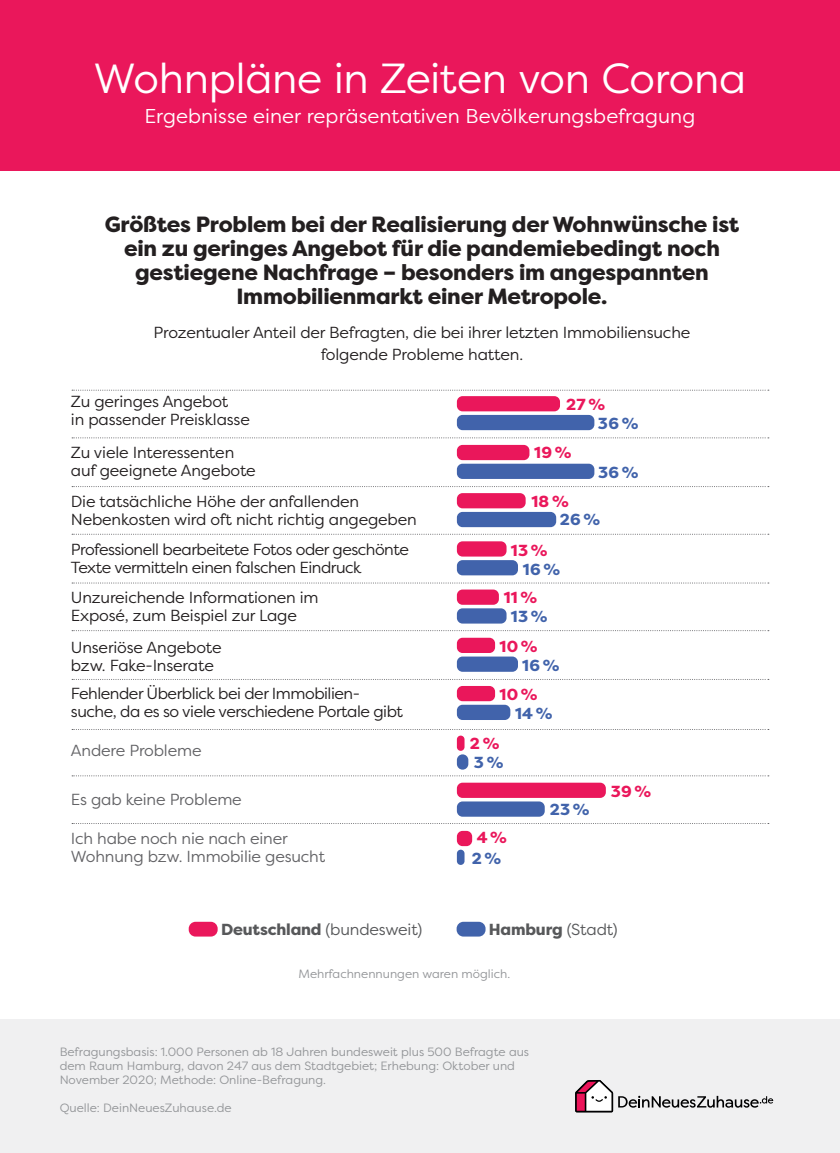
<style>
.page{position:relative;width:840px;height:1153px;background:#fff}
.page>*{position:absolute;margin:0;border:0;box-sizing:border-box;transform-origin:0 0}
.t1{font:42px "Filson Pro";letter-spacing:-.01em;color:#fff}
.t2{font:800 22px/24px "Filson Pro";letter-spacing:-.01em;color:#231f20;text-align:center}
.t3{font:20px "Filson Pro";letter-spacing:.005em;color:#fff}
.t4{font:16px/18px "Filson Pro";letter-spacing:-.01em;color:#231f20}
.t5{font:16px/18px "Filson Pro";letter-spacing:-.03em;color:#231f20}
.t6{font:16px/18px "Filson Pro";letter-spacing:-.01em;color:#636366}
.t7{font:800 16px "Filson Pro";letter-spacing:.02em;color:#ea175b}
.t8{font:800 16px "Filson Pro";letter-spacing:.02em;color:#4163ab}
.t9{font:16px "Filson Pro";letter-spacing:-.01em;color:#57585a}
.t10{font:800 16px "Filson Pro";letter-spacing:-.01em;color:#57585a}
.t11{font:12px/14px "Filson Pro";color:#939598}
.s1{font-weight:800}
.s2{font-weight:400}
</style>
<div class="page">
<div style="left:0;top:0;width:839px;height:170px;background:#ea175b"></div>
<div style="left:0;top:1019px;width:839px;height:133px;background:#f0f0f1"></div>
<svg style="left:618px;top:1095px;width:154px;height:12px"></svg>
<svg style="left:575px;top:1080px;width:37px;height:32px"></svg>
<div style="left:456px;top:415px;width:138px;height:15px;background:#4163ab;border-radius:6px"></div>
<div style="left:456px;top:396px;width:103px;height:15px;background:#ea175b;border-radius:6px"></div>
<div style="left:456px;top:463px;width:138px;height:16px;background:#4163ab;border-radius:6px"></div>
<div style="left:456px;top:445px;width:73px;height:15px;background:#ea175b;border-radius:6px"></div>
<div style="left:456px;top:512px;width:100px;height:15px;background:#4163ab;border-radius:6px"></div>
<div style="left:456px;top:493px;width:69px;height:15px;background:#ea175b;border-radius:6px"></div>
<div style="left:456px;top:560px;width:61px;height:15px;background:#4163ab;border-radius:6px"></div>
<div style="left:456px;top:541px;width:50px;height:15px;background:#ea175b;border-radius:6px"></div>
<div style="left:456px;top:608px;width:50px;height:15px;background:#4163ab;border-radius:6px"></div>
<div style="left:456px;top:589px;width:42px;height:15px;background:#ea175b;border-radius:6px"></div>
<div style="left:456px;top:656px;width:61px;height:15px;background:#4163ab;border-radius:6px"></div>
<div style="left:456px;top:637px;width:39px;height:16px;background:#ea175b;border-radius:6px"></div>
<div style="left:456px;top:704px;width:54px;height:16px;background:#4163ab;border-radius:6px"></div>
<div style="left:456px;top:686px;width:39px;height:15px;background:#ea175b;border-radius:6px"></div>
<div style="left:456px;top:754px;width:12px;height:15px;background:#4163ab;border-radius:6px"></div>
<div style="left:456px;top:735px;width:8px;height:15px;background:#ea175b;border-radius:4px"></div>
<div style="left:456px;top:801px;width:88px;height:15px;background:#4163ab;border-radius:6px"></div>
<div style="left:456px;top:782px;width:149px;height:16px;background:#ea175b;border-radius:6px"></div>
<div style="left:456px;top:849px;width:8px;height:16px;background:#4163ab;border-radius:4px"></div>
<div style="left:456px;top:830px;width:16px;height:16px;background:#ea175b;border-radius:6px"></div>
<svg style="left:72px;top:437px;width:696px;height:1px"></svg>
<svg style="left:72px;top:486px;width:696px;height:1px"></svg>
<svg style="left:72px;top:533px;width:694px;height:1px"></svg>
<svg style="left:72px;top:582px;width:696px;height:1px"></svg>
<svg style="left:72px;top:630px;width:696px;height:1px"></svg>
<svg style="left:72px;top:679px;width:696px;height:1px"></svg>
<svg style="left:72px;top:729px;width:696px;height:1px"></svg>
<svg style="left:72px;top:775px;width:696px;height:1px"></svg>
<svg style="left:72px;top:823px;width:696px;height:1px"></svg>
<svg style="left:72px;top:389px;width:696px;height:1px"></svg>
<div style="left:189px;top:921px;width:28px;height:15px;background:#ea175b;border-radius:7px"></div>
<div style="left:456px;top:921px;width:29px;height:15px;background:#4163ab;border-radius:7px"></div>
<h1 class="t1" style="left:94px;top:51px;width:653px">Wohnpläne in Zeiten von Corona</h1>
<p class="t3" style="left:144px;top:103px;width:552px">Ergebnisse einer repräsentativen Bevölkerungsbefragung</p>
<h2 class="t2" style="left:105px;top:212px;width:635px">Größtes Problem bei der Realisierung der Wohnwünsche ist ein zu geringes Angebot für die pandemiebedingt noch gestiegene Nachfrage – besonders im angespannten Immobilienmarkt einer Metropole.</h2>
<p class="t4" style="left:153px;top:321px;width:538px;line-height:22px;text-align:center">Prozentualer Anteil der Befragten, die bei ihrer letzten Immobiliensuche folgende Probleme hatten.</p>
<p class="t7" style="left:566px;top:394px;width:41px">27 %</p>
<p class="t8" style="left:597px;top:413px;width:42px">36 %</p>
<p class="t4" style="left:71px;top:392px;width:180px">Zu geringes Angebot<br>in passender Preisklasse</p>
<p class="t4" style="left:71px;top:443px;width:186px">Zu viele Interessenten auf geeignete Angebote</p>
<p class="t7" style="left:534px;top:443px;width:39px">19 %</p>
<p class="t8" style="left:597px;top:462px;width:42px">36 %</p>
<p class="t4" style="left:71px;top:491px;width:347px">Die tatsächliche Höhe der anfallenden<br>Nebenkosten wird oft nicht richtig angegeben</p>
<p class="t7" style="left:531px;top:491px;width:39px">18 %</p>
<p class="t8" style="left:559px;top:510px;width:42px">26 %</p>
<p class="t5" style="left:71px;top:539px;width:339px">Professionell bearbeitete Fotos oder geschönte<br>Texte vermitteln einen falschen Eindruck</p>
<p class="t7" style="left:510px;top:540px;width:38px">13 %</p>
<p class="t8" style="left:522px;top:559px;width:39px">16 %</p>
<p class="t4" style="left:71px;top:588px;width:249px">Unzureichende Informationen im<br>Exposé, zum Beispiel zur Lage</p>
<p class="t7" style="left:503px;top:587px;width:35px">11 %</p>
<p class="t8" style="left:510px;top:606px;width:38px">13 %</p>
<p class="t4" style="left:71px;top:637px;width:152px">Unseriöse Angebote bzw. Fake-Inserate</p>
<p class="t7" style="left:499px;top:636px;width:40px">10 %</p>
<p class="t8" style="left:522px;top:655px;width:39px">16 %</p>
<p class="t5" style="left:71px;top:684px;width:333px">Fehlender Überblick bei der Immobilien&shy;suche, da es so viele verschiedene Portale gibt</p>
<p class="t7" style="left:499px;top:684px;width:40px">10 %</p>
<p class="t8" style="left:514px;top:703px;width:39px">14 %</p>
<p class="t6" style="left:71px;top:741px;width:132px">Andere Probleme</p>
<p class="t7" style="left:469px;top:733px;width:31px">2 %</p>
<p class="t8" style="left:473px;top:752px;width:31px">3 %</p>
<p class="t6" style="left:71px;top:789px;width:172px">Es gab keine Probleme</p>
<p class="t8" style="left:549px;top:799px;width:41px">23 %</p>
<p class="t7" style="left:610px;top:781px;width:42px">39 %</p>
<p class="t6" style="left:71px;top:829px;width:255px">Ich habe noch nie nach einer<br>Wohnung bzw. Immobilie gesucht</p>
<p class="t7" style="left:476px;top:827px;width:32px">4 %</p>
<p class="t8" style="left:471px;top:848px;width:31px">2 %</p>
<p class="t9" style="left:221px;top:919px;width:202px"><span class="s1">Deutschland</span> (bundesweit)</p>
<p class="t10" style="left:488px;top:919px;width:130px">Hamburg <span class="s2">(Stadt)</span></p>
<p class="t11" style="left:298px;top:966px;width:213px">Mehrfachnennungen waren möglich.</p>
<p class="t11" style="left:60px;top:1043px;width:470px">Befragungsbasis: 1.000 Personen ab 18 Jahren bundesweit plus 500 Befragte aus dem Raum Hamburg, davon 247 aus dem Stadtgebiet; Erhebung: Oktober und<br>November 2020; Methode: Online-Befragung.</p>
<p class="t11" style="left:60px;top:1100px;width:173px">Quelle: DeinNeuesZuhause.de</p>
</div>
